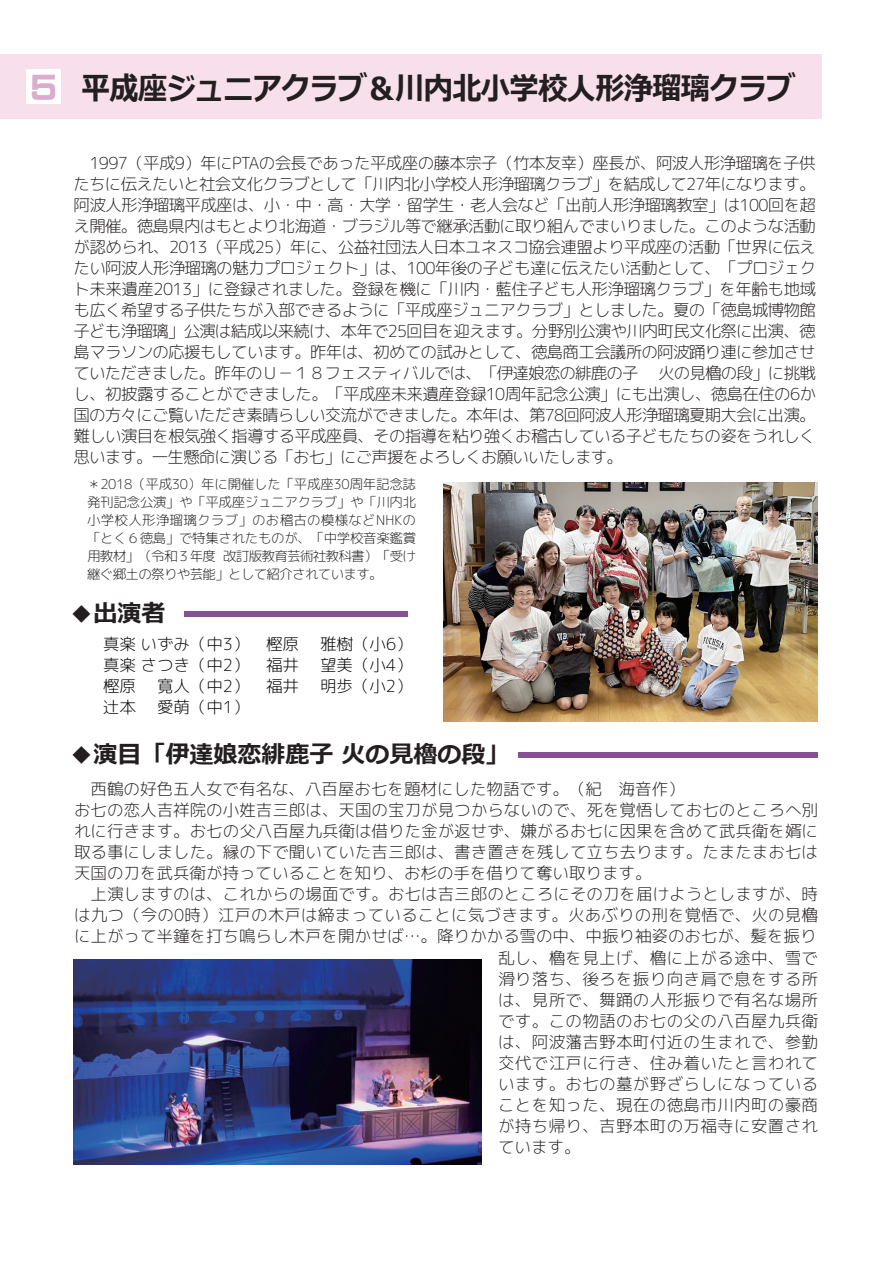
<style>
.page{position:relative;width:893px;height:1263px;background:#fff}
.page>*{position:absolute;margin:0;border:0;box-sizing:border-box;transform-origin:0 0}
.t1{font:700 31.5px "Meiryo";letter-spacing:-.025em;color:#231f20;scale:.93 1}
.t2{font:30.3px "Singeitai EGP Ultra SJIS";color:#dbacce}
.t3{font:700 24px "Meiryo";color:#231f20}
.t4{font:300 16.5px/21px "Rounded Mplus 1 c";color:#231f20;text-align:justify}
.t5{font:300 16.5px "Rounded Mplus 1 c";color:#030303}
.t6{font:300 13.5px/18px "Rounded Mplus 1 c";letter-spacing:-.05em;color:#231f20;text-align:justify}
</style>
<div class="page">
<div style="left:0;top:55px;width:822px;height:64px;background:#f7e0ec"></div>
<div style="left:518px;top:752px;width:300px;height:5px;background:#865093"></div>
<div style="left:184px;top:611px;width:223px;height:5px;background:#865093"></div>
<img style="left:444px;top:482px;width:374px;height:240px">
<img style="left:74px;top:959px;width:408px;height:205px">
<div style="left:26px;top:69px;width:35px;height:35px;background:#fff"></div>
<h2 class="t2" style="left:30px;top:73px;width:29px">5</h2>
<h1 class="t1" style="left:81px;top:66px;width:770px">平成座ジュニアクラブ＆川内北小学校人形浄瑠璃クラブ</h1>
<p class="t4" style="left:74px;top:153px;width:744px">　1997（平成9）年にPTAの会長であった平成座の藤本宗子（竹本友幸）座長が、阿波人形浄瑠璃を子供たちに伝えたいと社会文化クラブとして「川内北小学校人形浄瑠璃クラブ」を結成して27年になります。阿波人形浄瑠璃平成座は、小・中・高・大学・留学生・老人会など「出前人形浄瑠璃教室」は100回を超え開催。徳島県内はもとより北海道・ブラジル等で継承活動に取り組んでまいりました。このような活動が認められ、2013（平成25）年に、公益社団法人日本ユネスコ協会連盟より平成座の活動「世界に伝えたい阿波人形浄瑠璃の魅力プロジェクト」は、100年後の子ども達に伝えたい活動として、「プロジェクト未来遺産2013」に登録されました。登録を機に「川内・藍住子ども人形浄瑠璃クラブ」を年齢も地域も広く希望する子供たちが入部できるように「平成座ジュニアクラブ」としました。夏の「徳島城博物館子ども浄瑠璃」公演は結成以来続け、本年で25回目を迎えます。分野別公演や川内町民文化祭に出演、徳島マラソンの応援もしています。昨年は、初めての試みとして、徳島商工会議所の阿波踊り連に参加させていただきました。昨年のＵ－１８フェスティバルでは、「伊達娘恋の緋鹿の子 火の見櫓の段」に挑戦し、初披露することができました。「平成座未来遺産登録10周年記念公演」にも出演し、徳島在住の6か国の方々にご覧いただき素晴らしい交流ができました。本年は、第78回阿波人形浄瑠璃夏期大会に出演。難しい演目を根気強く指導する平成座員、その指導を粘り強くお稽古している子どもたちの姿をうれしく思います。一生懸命に演じる「お七」にご声援をよろしくお願いいたします。</p>
<p class="t6" style="left:87px;top:475px;width:331px">＊2018（平成30）年に開催した「平成座30周年記念誌発刊記念公演」や「平成座ジュニアクラブ」や「川内北小学校人形浄瑠璃クラブ」のお稽古の模様などNHKの「とく６徳島」で特集されたものが、「中学校音楽鑑賞用教材」（令和３年度 改訂版教育芸術社教科書）「受け継ぐ郷土の祭りや芸能」として紹介されています。</p>
<h3 class="t3" style="left:70px;top:596px;width:98px">◆出演者</h3>
<p class="t5" style="left:103px;top:632px;width:198px">真楽いずみ（中3） 樫原</p>
<p class="t5" style="left:320px;top:632px;width:94px">雅樹（小6）</p>
<p class="t5" style="left:103px;top:653px;width:198px">真楽さつき（中2） 福井</p>
<p class="t5" style="left:320px;top:653px;width:94px">望美（小4）</p>
<p class="t5" style="left:103px;top:674px;width:34px">樫原</p>
<p class="t5" style="left:157px;top:674px;width:143px">寛人（中2） 福井</p>
<p class="t5" style="left:320px;top:674px;width:94px">明歩（小2）</p>
<p class="t5" style="left:103px;top:695px;width:34px">辻本</p>
<p class="t5" style="left:157px;top:695px;width:94px">愛萌（中1）</p>
<h3 class="t3" style="left:70px;top:737px;width:441px">◆演目「伊達娘恋緋鹿子 火の見櫓の段」</h3>
<p class="t4" style="left:74px;top:778px;width:746px;text-align:left">　西鶴の好色五人女で有名な、八百屋お七を題材にした物語です。（紀　海音作）<br>お七の恋人吉祥院の小姓吉三郎は、天国の宝刀が見つからないので、死を覚悟してお七のところへ別れに行きます。お七の父八百屋九兵衛は借りた金が返せず、嫌がるお七に因果を含めて武兵衛を婿に取る事にしました。縁の下で聞いていた吉三郎は、書き置きを残して立ち去ります。たまたまお七は天国の刀を武兵衛が持っていることを知り、お杉の手を借りて奪い取ります。<br>　上演しますのは、これからの場面です。お七は吉三郎のところにその刀を届けようとしますが、時は九つ（今の0時）江戸の木戸は締まっていることに気づきます。火あぶりの刑を覚悟で、火の見櫓に上がって半鐘を打ち鳴らし木戸を開かせば…。降りかかる雪の中、中振り袖姿のお七が、髪を振り</p>
<p class="t4" style="left:498px;top:947px;width:322px">乱し、櫓を見上げ、櫓に上がる途中、雪で滑り落ち、後ろを振り向き肩で息をする所は、見所で、舞踊の人形振りで有名な場所です。この物語のお七の父の八百屋九兵衛は、阿波藩吉野本町付近の生まれで、参勤交代で江戸に行き、住み着いたと言われています。お七の墓が野ざらしになっていることを知った、現在の徳島市川内町の豪商が持ち帰り、吉野本町の万福寺に安置されています。</p>
</div>
